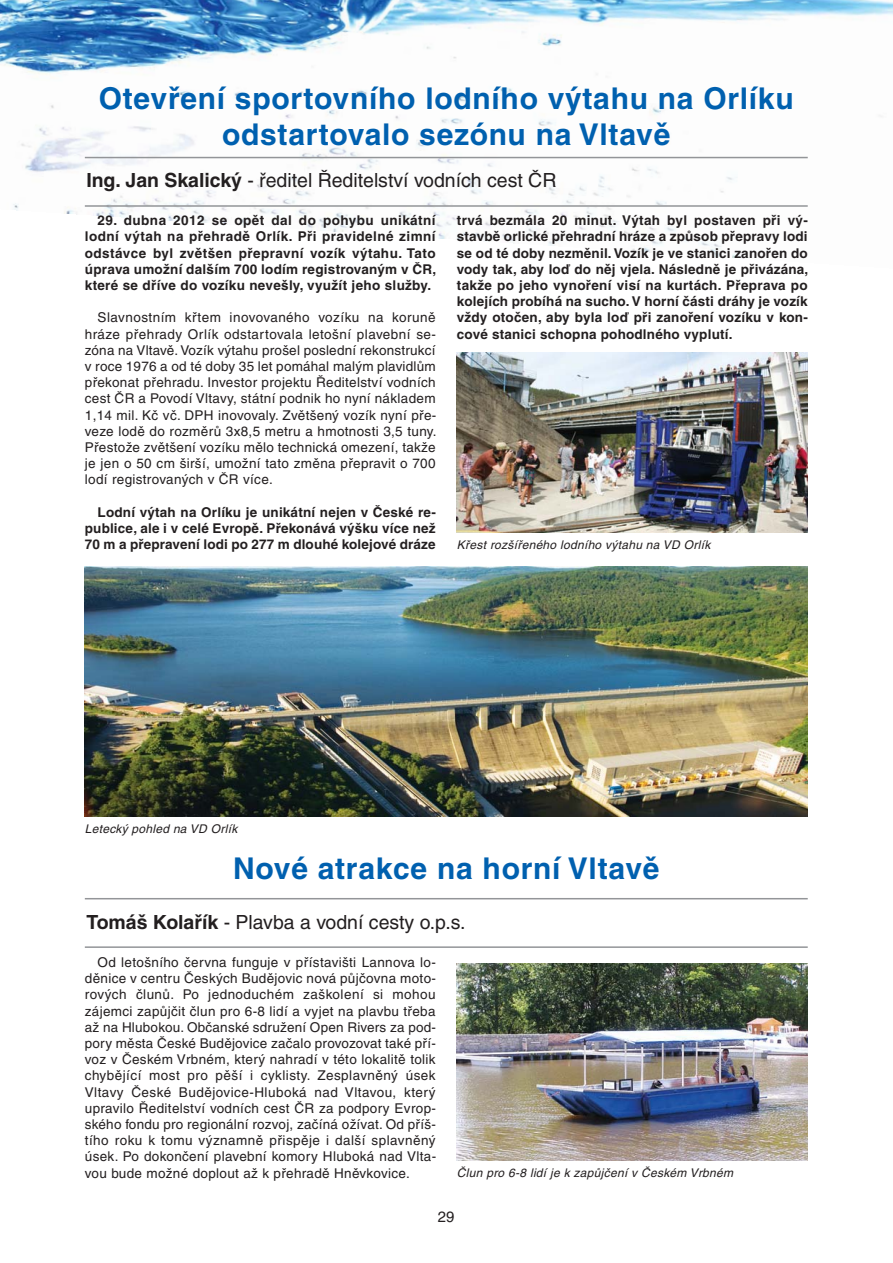
<style>
.page{position:relative;width:893px;height:1263px;background:#fff}
.page>*{position:absolute;margin:0;border:0;box-sizing:border-box;transform-origin:0 0}
.t1{font:700 30px/36px "Helvetica CE";letter-spacing:.025em;color:#0060af;text-align:center}
.t2{font:19.5px "Helvetica CE";color:#231f20}
.t3{font:15px "Helvetica CE";color:#231f20}
.t4{font:13.5px/16.2px "Helvetica CE";letter-spacing:.025em;color:#231f20;text-align:justify}
.t5{font:700 13.5px/16.2px "Helvetica CE";letter-spacing:.015em;color:#231f20;text-align:justify}
.t6{font:italic 12px "Helvetica CE";letter-spacing:.025em;color:#231f20}
.s1{font-weight:700}
</style>
<div class="page">
<img style="left:0;top:0;width:892px;height:258px">
<hr style="left:85px;top:157px;width:723px;height:1px;background:#939598">
<hr style="left:85px;top:205px;width:723px;height:2px;background:#939598">
<img style="left:457px;top:353px;width:351px;height:180px">
<hr style="left:85px;top:898px;width:723px;height:1px;background:#939598">
<hr style="left:85px;top:946px;width:723px;height:2px;background:#939598">
<img style="left:457px;top:963px;width:351px;height:198px">
<img style="left:85px;top:567px;width:723px;height:249px">
<h1 class="t1" style="left:99px;top:84px;width:696px">Otevření sportovního lodního výtahu na Orlíku odstartovalo sezónu na Vltavě</h1>
<h2 class="t2" style="left:86px;top:173px;width:472px"><span class="s1">Ing. Jan Skalický</span> - ředitel Ředitelství vodních cest ČR</h2>
<p class="t5" style="left:85px;top:214px;width:353px;text-indent:13px">29. dubna 2012 se opět dal do pohybu unikátní lodní výtah na přehradě Orlík. Při pravidelné zimní odstávce byl zvětšen přepravní vozík výtahu. Tato úprava umožní dalším 700 lodím registrovaným v ČR, které se dříve do vozíku nevešly, využít jeho služby.</p>
<p class="t4" style="left:85px;top:311px;width:353px;text-indent:13px">Slavnostním křtem inovovaného vozíku na koruně hráze přehrady Orlík odstartovala letošní plavební se&shy;zóna na Vltavě. Vozík výtahu prošel poslední rekonstrukcí v roce 1976 a od té doby 35 let pomáhal malým plavidlům překonat přehradu. Investor projektu Ředitelství vodních cest ČR a Povodí Vltavy, státní podnik ho nyní nákladem 1,14 mil. Kč vč. DPH inovovaly. Zvětšený vozík nyní pře&shy;veze lodě do rozměrů 3x8,5 metru a hmotnosti 3,5 tuny.<br>Přestože zvětšení vozíku mělo technická omezení, takže je jen o 50 cm širší, umožní tato změna přepravit o 700 lodí registrovaných v ČR více.</p>
<p class="t5" style="left:85px;top:505px;width:352px;text-indent:13px">Lodní výtah na Orlíku je unikátní nejen v České re&shy;publice, ale i v celé Evropě. Překonává výšku více než 70 m a přepravení lodi po 277 m dlouhé kolejové dráze</p>
<p class="t5" style="left:457px;top:214px;width:353px">trvá bezmála 20 minut. Výtah byl postaven při vý&shy;stavbě orlické přehradní hráze a způsob přepravy lodi se od té doby nezměnil. Vozík je ve stanici zanořen do vody tak, aby loď do něj vjela. Následně je přivázána, takže po jeho vynoření visí na kurtách. Přeprava po kolejích probíhá na sucho. V horní části dráhy je vozík vždy otočen, aby byla loď při zanoření vozíku v kon&shy;cové stanici schopna pohodlného vyplutí.</p>
<p class="t6" style="left:457px;top:540px;width:255px">Křest rozšířeného lodního výtahu na VD Orlík</p>
<p class="t6" style="left:85px;top:824px;width:154px">Letecký pohled na VD Orlík</p>
<h1 class="t1" style="left:233px;top:853px;width:428px">Nové atrakce na horní Vltavě</h1>
<h2 class="t2" style="left:86px;top:915px;width:381px"><span class="s1">Tomáš Kolařík</span> - Plavba a vodní cesty o.p.s.</h2>
<p class="t4" style="left:85px;top:955px;width:353px;text-indent:13px">Od letošního června funguje v přístavišti Lannova lo&shy;děnice v centru Českých Budějovic nová půjčovna moto&shy;rových člunů. Po jednoduchém zaškolení si mohou zájemci zapůjčit člun pro 6-8 lidí a vyjet na plavbu třeba až na Hlubokou. Občanské sdružení Open Rivers za pod&shy;pory města České Budějovice začalo provozovat také pří&shy;voz v Českém Vrbném, který nahradí v této lokalitě tolik chybějící most pro pěší i cyklisty. Zesplavněný úsek Vltavy České Budějovice-Hluboká nad Vltavou, který upravilo Ředitelství vodních cest ČR za podpory Evrop&shy;ského fondu pro regionální rozvoj, začíná ožívat. Od příš&shy;tího roku k tomu významně přispěje i další splavněný úsek. Po dokončení plavební komory Hluboká nad Vlta&shy;vou bude možné doplout až k přehradě Hněvkovice.</p>
<p class="t6" style="left:457px;top:1168px;width:278px">Člun pro 6-8 lidí je k zapůjčení v Českém Vrbném</p>
<p class="t3" style="left:438px;top:1211px;width:18px">29</p>
</div>
